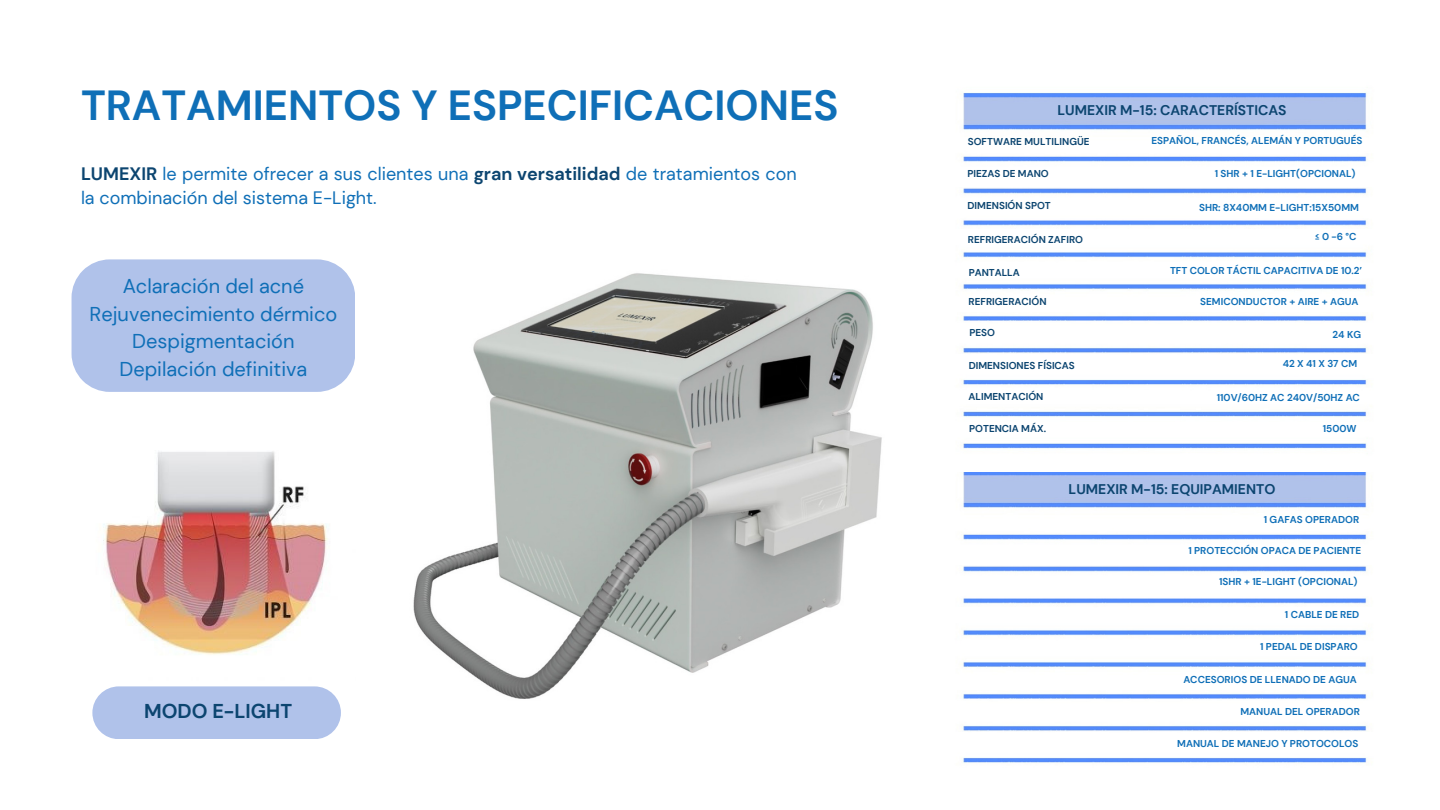
<style>
.page{position:relative;width:1440px;height:810px;background:#fff}
.page>*{position:absolute;margin:0;border:0;box-sizing:border-box;transform-origin:0 0}
.t1{font:700 42px "DM Sans";color:#0f6fb7}
.t2{font:20px/27.6px "DM Sans";color:#0f6fb7;text-align:center}
.t3{font:700 20px "DM Sans";color:#0c4570}
.t4{font:18px/24.8px "DM Sans";color:#0f6fb7}
.t5{font:700 14px "DM Sans";color:#0c4570}
.t6{font:700 10px "DM Sans";color:#0f6fb7}
.t7{font:700 10px "DM Sans";color:#0c4570}
.t8{font:700 10px "DM Sans";letter-spacing:.24em;color:#0f6fb7}
.s1{font-weight:700;color:#0c4570}
</style>
<div class="page">
<img style="left:961px;top:92px;width:407px;height:357px">
<img style="left:961px;top:472px;width:407px;height:291px">
<img style="left:103px;top:451px;width:225px;height:204px">
<div style="left:72px;top:259px;width:283px;height:133px;background:#b0c2ea"></div>
<div style="left:92px;top:686px;width:249px;height:53px;background:#b0c2ea;border-radius:26px"></div>
<img style="left:413px;top:273px;width:469px;height:426px">
<p class="t1" style="left:81px;top:78px;width:759px">TRATAMIENTOS Y ESPECIFICACIONES</p>
<p class="t5" style="left:1058px;top:101px;width:231px">LUMEXIR M-15: CARACTERÍSTICAS</p>
<h3 class="t4" style="left:81px;top:161px;width:717px"><span class="s1">LUMEXIR</span> le permite ofrecer a sus clientes una <span class="s1">gran versatilidad</span> de tratamientos con la combinación del sistema E-Light.</h3>
<p class="t2" style="left:90px;top:273px;width:249px">Aclaración del acné<br>Rejuvenecimiento dérmico<br>Despigmentación<br>Depilación definitiva</p>
<p class="t3" style="left:144px;top:699px;width:150px">MODO E-LIGHT</p>
<p class="t7" style="left:968px;top:135px;width:123px">SOFTWARE MULTILINGÜE</p>
<h2 class="t7" style="left:967px;top:167px;width:83px">PIEZAS DE MANO</h2>
<p class="t7" style="left:968px;top:199px;width:85px">DIMENSIÓN SPOT</p>
<p class="t7" style="left:968px;top:233px;width:117px">REFRIGERACIÓN ZAFIRO</p>
<p class="t7" style="left:969px;top:266px;width:53px">PANTALLA</p>
<p class="t7" style="left:969px;top:295px;width:80px">REFRIGERACIÓN</p>
<h5 class="t7" style="left:969px;top:326px;width:27px">PESO</h5>
<p class="t7" style="left:969px;top:359px;width:108px">DIMENSIONES FÍSICAS</p>
<p class="t7" style="left:969px;top:390px;width:76px">ALIMENTACIÓN</p>
<p class="t7" style="left:969px;top:422px;width:78px">POTENCIA MÁX.</p>
<p class="t6" style="left:1152px;top:134px;width:212px">ESPAÑOL, FRANCÉS, ALEMÁN Y PORTUGUÉS</p>
<p class="t6" style="left:1215px;top:167px;width:142px">1 SHR + 1 E-LIGHT(OPCIONAL)</p>
<p class="t6" style="left:1199px;top:201px;width:161px">SHR: 8X40MM E-LIGHT:15X50MM</p>
<p class="t6" style="left:1315px;top:230px;width:43px">≤0-6°C</p>
<p class="t6" style="left:1170px;top:264px;width:194px">TFT COLOR TÁCTIL CAPACITIVA DE 10.2’</p>
<p class="t6" style="left:1200px;top:295px;width:160px">SEMICONDUCTOR + AIRE + AGUA</p>
<p class="t6" style="left:1333px;top:328px;width:30px">24 KG</p>
<p class="t8" style="left:1283px;top:357px;width:76px">42X41X37CM</p>
<p class="t6" style="left:1217px;top:391px;width:145px">110V/60HZ AC 240V/50HZ AC</p>
<p class="t6" style="left:1323px;top:422px;width:35px">1500W</p>
<p class="t5" style="left:1069px;top:480px;width:208px">LUMEXIR M-15: EQUIPAMIENTO</p>
<p class="t6" style="left:1264px;top:513px;width:97px">1 GAFAS OPERADOR</p>
<p class="t6" style="left:1188px;top:544px;width:174px">1 PROTECCIÓN OPACA DE PACIENTE</p>
<p class="t6" style="left:1219px;top:575px;width:140px">1SHR + 1E-LIGHT (OPCIONAL)</p>
<h5 class="t6" style="left:1285px;top:608px;width:76px">1 CABLE DE RED</h5>
<p class="t6" style="left:1260px;top:640px;width:99px">1 PEDAL DE DISPARO</p>
<p class="t6" style="left:1183px;top:673px;width:175px">ACCESORIOS DE LLENADO DE AGUA</p>
<p class="t6" style="left:1240px;top:705px;width:121px">MANUAL DEL OPERADOR</p>
<p class="t6" style="left:1177px;top:737px;width:183px">MANUAL DE MANEJO Y PROTOCOLOS</p>
</div>
